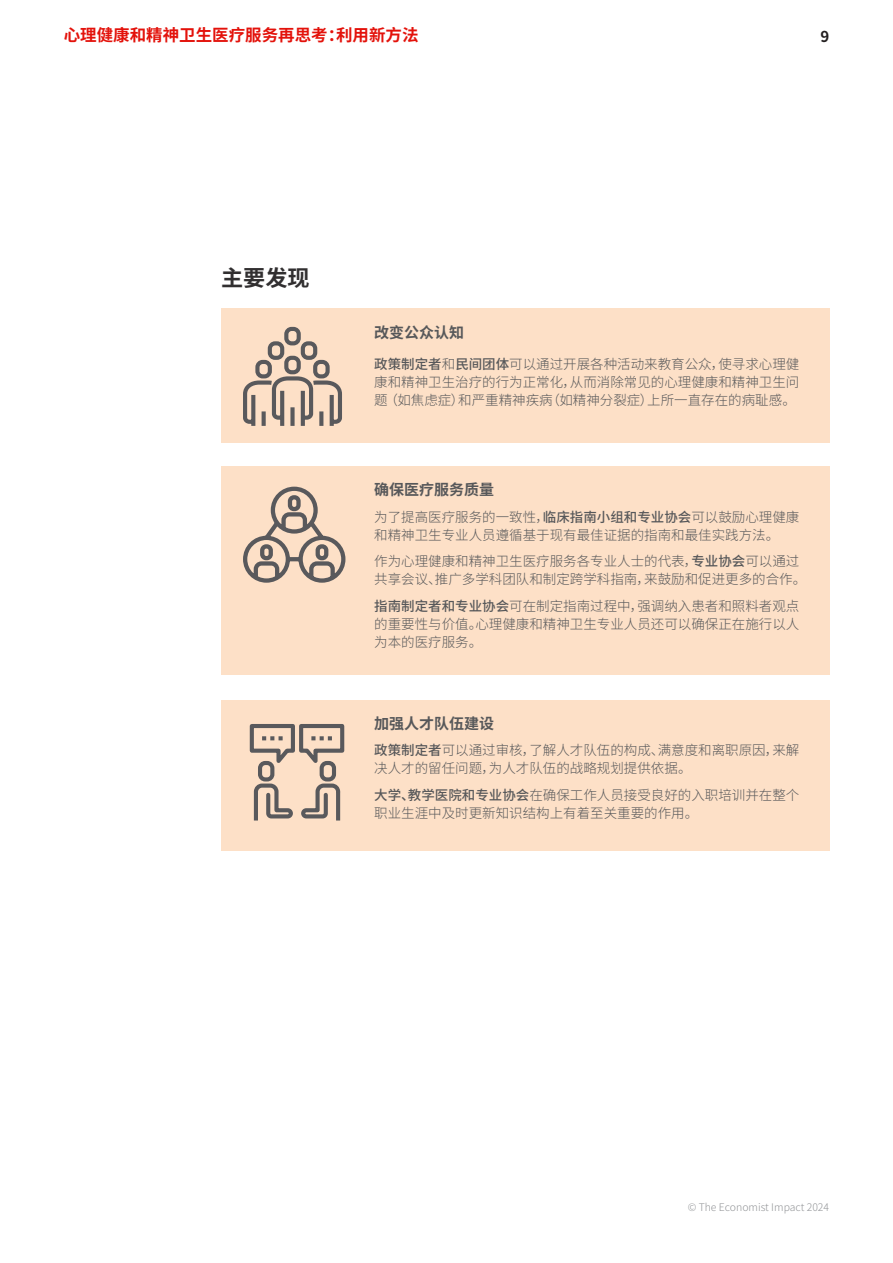
<style>
.page{position:relative;width:893px;height:1263px;background:#fff}
.page>*{position:absolute;margin:0;border:0;box-sizing:border-box;transform-origin:0 0}
._4__Body_text{font:700 22.05px "Noto Sans CJ Ksc";color:#312f30}
.t1{font:700 16.5px "Noto Sans CJ Ksc";color:#e3120b}
._4__Body_text-2{font:700 15px "Noto Sans CJ Ksc";color:#57585a}
.t2{font:700 15px "Noto Sans CJ Ksc";color:#231f20}
.t3{font:300 13.5px/18px "Noto Sans CJ Ksc";color:#57585a}
.t4{font:300 10.5px "Noto Sans CJ Ksc";color:#939598}
.s1{font-weight:500}
</style>
<div class="page">
<div style="left:221px;top:308px;width:608px;height:135px;background:#fde0c7"></div>
<div style="left:221px;top:467px;width:608px;height:208px;background:#fde0c7"></div>
<div style="left:221px;top:700px;width:608px;height:150px;background:#fde0c7"></div>
<svg style="left:243px;top:326px;width:99px;height:100px"></svg>
<svg style="left:243px;top:486px;width:103px;height:97px"></svg>
<svg style="left:249px;top:724px;width:96px;height:97px"></svg>
<hr style="left:336px;top:792px;width:4px;height:28px;background:#59595c">
<p class="t1" style="left:64px;top:26px;width:356px">心理健康和精神卫生医疗服务再思考：利用新方法</p>
<p class="t2" style="left:820px;top:28px;width:10px">9</p>
<p class="_4__Body_text" style="left:221px;top:265px;width:90px">主要发现</p>
<p class="_4__Body_text-2" style="left:374px;top:324px;width:91px">改变公众认知</p>
<p class="t3" style="left:374px;top:355px;width:427px;text-align:justify"><span class="s1">政策制定者</span>和<span class="s1">民间团体</span>可以通过开展各种活动来教育公众，使寻求心理健康和精神卫生治疗的行为正常化，从而消除常见的心理健康和精神卫生问题（如焦虑症）和严重精神疾病（如精神分裂症）上所一直存在的病耻感。</p>
<p class="_4__Body_text-2" style="left:374px;top:481px;width:122px">确保医疗服务质量</p>
<p class="t3" style="left:374px;top:508px;width:427px">为了提高医疗服务的一致性，<span class="s1">临床指南小组和专业协会</span>可以鼓励心理健康和精神卫生专业人员遵循基于现有最佳证据的指南和最佳实践方法。</p>
<p class="t3" style="left:374px;top:553px;width:434px">作为心理健康和精神卫生医疗服务各专业人士的代表，<span class="s1">专业协会</span>可以通过共享会议、推广多学科团队和制定跨学科指南，来鼓励和促进更多的合作。</p>
<p class="t3" style="left:374px;top:597px;width:427px;text-align:justify"><span class="s1">指南制定者和专业协会</span>可在制定指南过程中，强调纳入患者和照料者观点的重要性与价值。心理健康和精神卫生专业人员还可以确保正在施行以人为本的医疗服务。</p>
<p class="_4__Body_text-2" style="left:374px;top:715px;width:122px">加强人才队伍建设</p>
<p class="t3" style="left:374px;top:742px;width:427px"><span class="s1">政策制定者</span>可以通过审核，了解人才队伍的构成、满意度和离职原因，来解决人才的留任问题，为人才队伍的战略规划提供依据。</p>
<p class="t3" style="left:374px;top:786px;width:427px"><span class="s1">大学、教学医院和专业协会</span>在确保工作人员接受良好的入职培训并在整个职业生涯中及时更新知识结构上有着至关重要的作用。</p>
<p class="t4" style="left:688px;top:1202px;width:143px">© The Economist Impact 2024</p>
</div>
